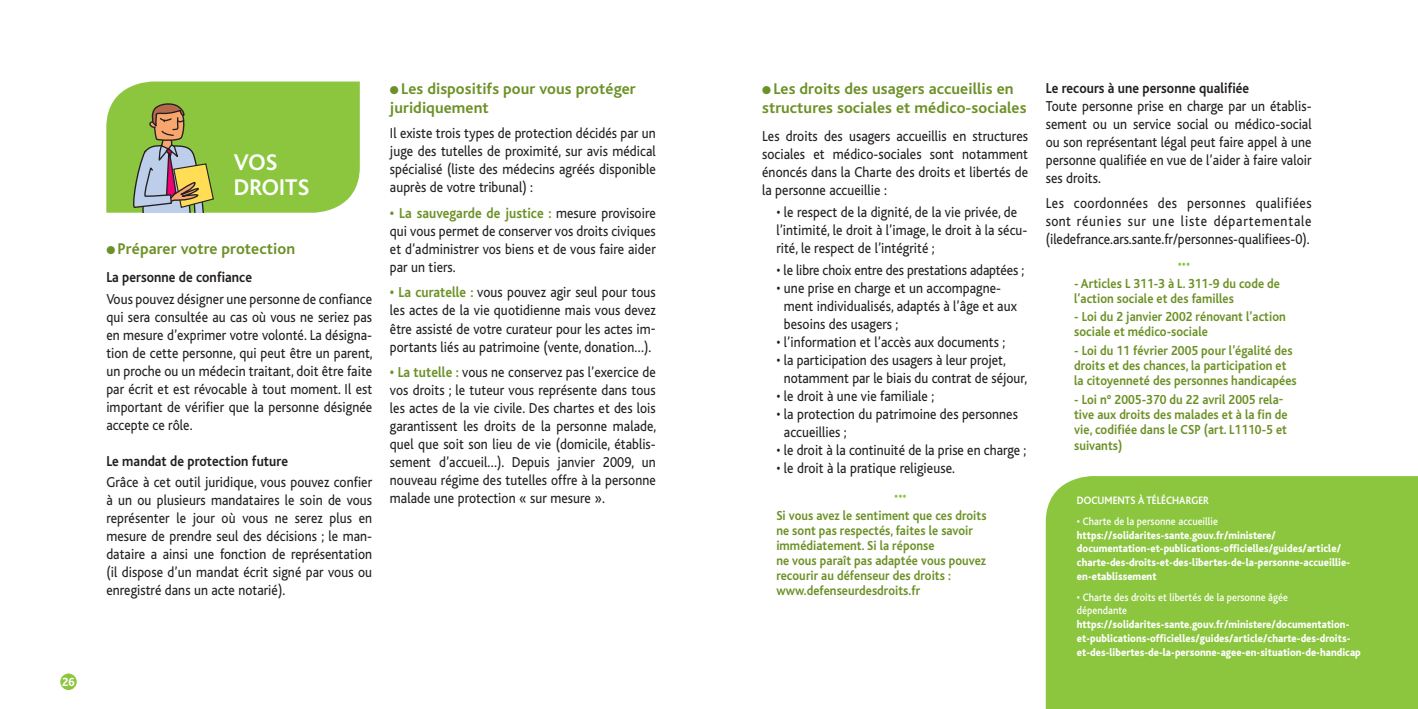
<style>
.page{position:relative;width:1418px;height:709px;background:#fff}
.page>*{position:absolute;margin:0;border:0;box-sizing:border-box;transform-origin:0 0}
.t1{font:700 23.75px/25px "Bliss";letter-spacing:.005em;color:#fff}
.t2{font:700 16.25px/18.8px "Bliss";letter-spacing:.005em;color:#6c9126}
.t3{font:15px/18px "Bliss";letter-spacing:.005em;color:#231f20;text-align:justify;scale:.9 1}
.t4{font:700 15px "Bliss";letter-spacing:.005em;color:#231f20;scale:.9 1}
.t5{font:15px "Bliss";color:#8bc63e;scale:.9 1}
.t6{font:700 13.75px/15px "Bliss";letter-spacing:.005em;color:#6c9126;scale:.9 1}
.t7{font:800 12.5px "Bliss";color:#fff;scale:.9 1}
.t8{font:800 11.25px/13.8px "Bliss";letter-spacing:.005em;color:#fff;scale:.9 1}
.t9{font:500 11.25px/13.8px "Bliss";letter-spacing:.005em;color:#fff;scale:.9 1}
.t10{font:700 11.25px "Bliss";letter-spacing:.005em;color:#fff;scale:.9 1}
.s1{font-weight:700;color:#6c9126}
</style>
<div class="page">
<div style="left:1045px;top:476px;width:372px;height:233px;background:#8bc63e"></div>
<div style="left:60px;top:673px;width:17px;height:17px;background:#8bc63e;border-radius:50%"></div>
<svg style="left:106px;top:81px;width:254px;height:132px;background:#95c151"></svg>
<p class="t7" style="left:62px;top:675px;width:15px">26</p>
<h1 class="t1" style="left:234px;top:150px;width:77px">VOS<br>DROITS</h1>
<p class="t2" style="left:106px;top:239px;width:190px">● Préparer votre protection</p>
<p class="t4" style="left:106px;top:269px;width:163px">La personne de confiance</p>
<p class="t3" style="left:106px;top:290px;width:297px">Vous pouvez désigner une personne de confiance qui sera consultée au cas où vous ne seriez pas en mesure d’exprimer votre volonté. La désigna&shy;tion de cette personne, qui peut être un parent, un proche ou un médecin traitant, doit être faite par écrit et est révocable à tout moment. Il est important de vérifier que la personne désignée accepte ce rôle.</p>
<p class="t4" style="left:106px;top:453px;width:203px">Le mandat de protection future</p>
<p class="t3" style="left:106px;top:473px;width:297px">Grâce à cet outil juridique, vous pouvez confier à un ou plusieurs mandataires le soin de vous représenter le jour où vous ne serez plus en mesure de prendre seul des décisions ; le man&shy;dataire a ainsi une fonction de représentation (il dispose d’un mandat écrit signé par vous ou enregistré dans un acte notarié).</p>
<p class="t2" style="left:390px;top:80px;width:247px">● Les dispositifs pour vous protéger juridiquement</p>
<p class="t3" style="left:390px;top:124px;width:297px">Il existe trois types de protection décidés par un juge des tutelles de proximité, sur avis médical spécialisé (liste des médecins agréés disponible auprès de votre tribunal) :</p>
<p class="t3" style="left:390px;top:204px;width:297px"><span class="s1">• La sauvegarde de justice :</span> mesure provisoire qui vous permet de conserver vos droits civiques et d’administrer vos biens et de vous faire aider par un tiers.</p>
<p class="t3" style="left:390px;top:284px;width:297px"><span class="s1">• La curatelle :</span> vous pouvez agir seul pour tous les actes de la vie quotidienne mais vous devez être assisté de votre curateur pour les actes im&shy;portants liés au patrimoine (vente, donation…).</p>
<p class="t3" style="left:390px;top:364px;width:297px"><span class="s1">• La tutelle :</span> vous ne conservez pas l’exercice de vos droits ; le tuteur vous représente dans tous les actes de la vie civile. Des chartes et des lois garantissent les droits de la personne malade, quel que soit son lieu de vie (domicile, établis&shy;sement d’accueil…). Depuis janvier 2009, un nouveau régime des tutelles offre à la personne malade une protection « sur mesure ».</p>
<p class="t2" style="left:762px;top:80px;width:266px">● Les droits des usagers accueillis en structures sociales et médico-sociales</p>
<p class="t3" style="left:762px;top:128px;width:297px">Les droits des usagers accueillis en structures sociales et médico-sociales sont notamment énoncés dans la Charte des droits et libertés de la personne accueillie :</p>
<p class="t3" style="left:776px;top:203px;width:280px;text-align:left">• le respect de la dignité, de la vie privée, de l’intimité, le droit à l’image, le droit à la sécu&shy;rité, le respect de l’intégrité ;</p>
<p class="t3" style="left:776px;top:261px;width:277px">• le libre choix entre des prestations adaptées ;</p>
<p class="t3" style="left:784px;top:279px;width:260px;text-align:left;text-indent:-8px">• une prise en charge et un accompagne&shy;ment individualisés, adaptés à l’âge et aux besoins des usagers ;</p>
<p class="t3" style="left:776px;top:333px;width:256px">• l’information et l’accès aux documents ;</p>
<p class="t3" style="left:783px;top:351px;width:272px;text-indent:-7px">• la participation des usagers à leur projet, notamment par le biais du contrat de séjour,</p>
<p class="t3" style="left:776px;top:387px;width:177px">• le droit à une vie familiale ;</p>
<p class="t3" style="left:784px;top:405px;width:261px;text-indent:-8px">• la protection du patrimoine des personnes accueillies ;</p>
<p class="t3" style="left:776px;top:441px;width:279px">• le droit à la continuité de la prise en charge ;</p>
<p class="t3" style="left:776px;top:459px;width:200px">• le droit à la pratique religieuse.</p>
<p class="t5" style="left:894px;top:488px;width:15px">•••</p>
<p class="t6" style="left:776px;top:508px;width:235px">Si vous avez le sentiment que ces droits ne sont pas respectés, faites le savoir immédiatement. Si la réponse<br>ne vous paraît pas adaptée vous pouvez recourir au défenseur des droits : www.defenseurdesdroits.fr</p>
<p class="t4" style="left:1045px;top:80px;width:228px">Le recours à une personne qualifiée</p>
<p class="t3" style="left:1045px;top:97px;width:297px">Toute personne prise en charge par un établis&shy;sement ou un service social ou médico-social ou son représentant légal peut faire appel à une personne qualifiée en vue de l’aider à faire valoir ses droits.</p>
<p class="t3" style="left:1045px;top:194px;width:297px">Les coordonnées des personnes qualifiées sont réunies sur une liste départementale (iledefrance.ars.sante.fr/personnes-qualifiees-0).</p>
<p class="t5" style="left:1177px;top:256px;width:15px">•••</p>
<p class="t6" style="left:1074px;top:276px;width:230px">- Articles L 311-3 à L. 311-9 du code de l’action sociale et des familles</p>
<p class="t6" style="left:1074px;top:310px;width:237px">- Loi du 2 janvier 2002 rénovant l’action sociale et médico-sociale</p>
<p class="t6" style="left:1074px;top:343px;width:249px">- Loi du 11 février 2005 pour l’égalité des droits et des chances, la participation et la citoyenneté des personnes handicapées</p>
<p class="t6" style="left:1074px;top:392px;width:239px">- Loi n° 2005-370 du 22 avril 2005 rela&shy;tive aux droits des malades et à la fin de vie, codifiée dans le CSP (art. L1110-5 et</p>
<p class="t6" style="left:1074px;top:438px;width:55px">suivants)</p>
<p class="t10" style="left:1076px;top:494px;width:148px">DOCUMENTS À TÉLÉCHARGER</p>
<p class="t9" style="left:1076px;top:514px;width:158px">• Charte de la personne accueillie</p>
<p class="t8" style="left:1076px;top:528px;width:305px">https://solidarites-sante.gouv.fr/ministere/ documentation-et-publications-officielles/guides/article/ charte-des-droits-et-des-libertes-de-la-personne-accueillie&shy;en-etablissement</p>
<p class="t9" style="left:1076px;top:590px;width:236px">• Charte des droits et libertés de la personne âgée dépendante</p>
<p class="t8" style="left:1076px;top:618px;width:317px">https://solidarites-sante.gouv.fr/ministere/documentation&shy;et-publications-officielles/guides/article/charte-des-droits&shy;et-des-libertes-de-la-personne-agee-en-situation-de-handicap</p>
</div>
